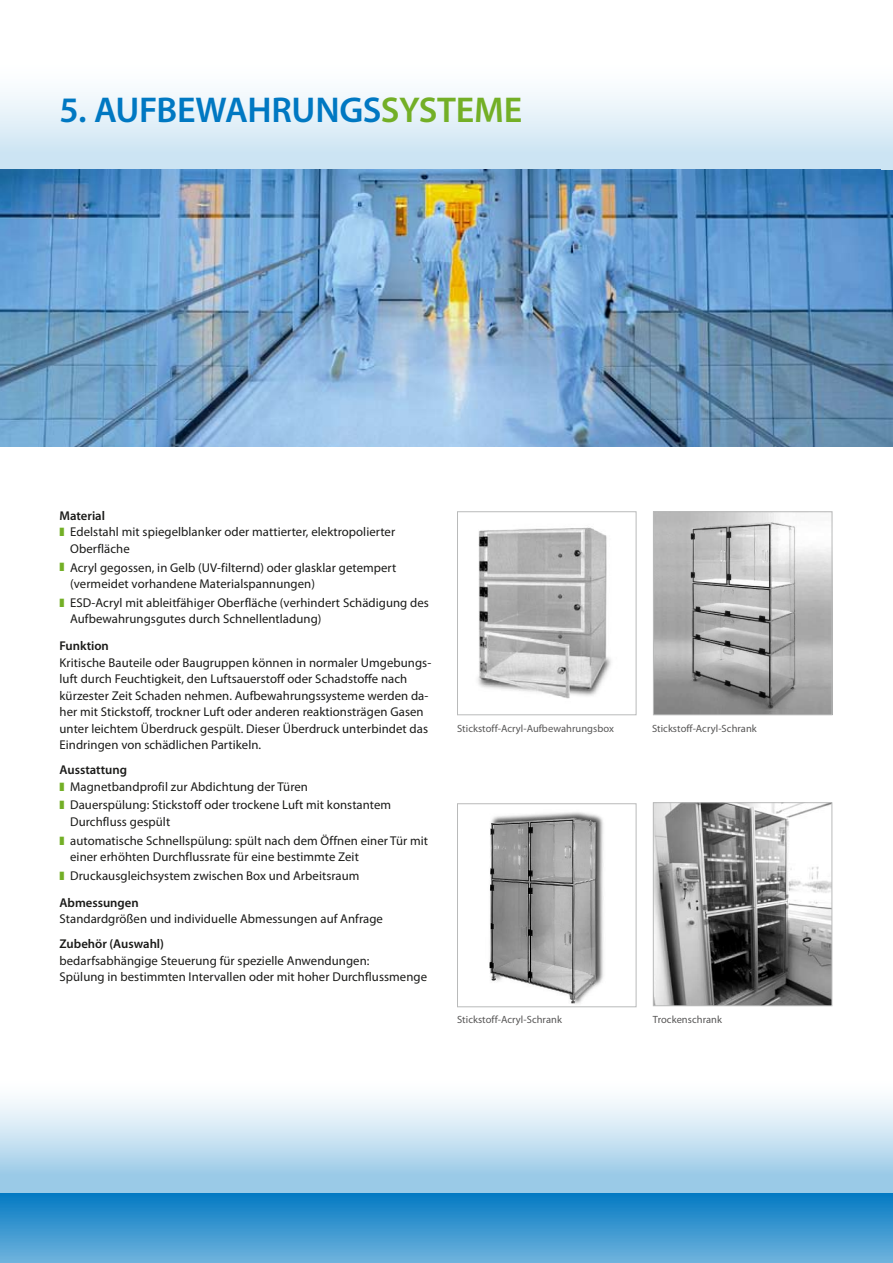
<style>
.page{position:relative;width:893px;height:1263px;background:#fff}
.page>*{position:absolute;margin:0;border:0;box-sizing:border-box;transform-origin:0 0}
.t1{font:600 36px "Myriad Pro";letter-spacing:-.015em;color:#0078c2}
.t2{font:600 36px "Myriad Pro";letter-spacing:.04em;color:#73af26}
.t3{font:12.75px/16.5px "Myriad Pro";letter-spacing:.005em;color:#1a1a18}
.t4{font:600 12.75px "Myriad Pro";color:#1a1a18}
.t5{font:10.5px "Myriad Pro";letter-spacing:.005em;color:#575656}
.s1{color:#73af26}
.s2{font-weight:600}
</style>
<div class="page">
<svg style="left:0;top:1099px;width:893px;height:93px;background:#c2dff0"></svg>
<div style="left:0;top:1193px;width:893px;height:70px;background:linear-gradient(to bottom,#037ac3,#6fb3dd)"></div>
<svg style="left:880px;top:1193px;width:13px;height:70px"></svg>
<div style="left:0;top:0;width:893px;height:169px;background:linear-gradient(to bottom,#fff,#d1e7f4)"></div>
<img style="left:0;top:169px;width:893px;height:277px">
<img style="left:478px;top:527px;width:133px;height:172px">
<div style="left:457px;top:511px;width:179px;height:204px;border:1px solid #b9baba"></div>
<img style="left:655px;top:513px;width:175px;height:200px">
<div style="left:653px;top:511px;width:179px;height:204px;border:1px solid #b9baba"></div>
<img style="left:489px;top:812px;width:115px;height:192px">
<div style="left:457px;top:803px;width:179px;height:204px;border:1px solid #b9baba"></div>
<img style="left:655px;top:804px;width:175px;height:200px">
<div style="left:653px;top:802px;width:179px;height:204px;border:1px solid #b9baba"></div>
<svg style="left:882px;top:0;width:11px;height:169px"></svg>
<p class="t1" style="left:60px;top:87px;width:235px">5. Aufbewahrungs</p>
<p class="t2" style="left:381px;top:87px;width:97px">systeme</p>
<p class="t4" style="left:60px;top:507px;width:47px">Material</p>
<p class="t3" style="left:60px;top:524px;width:337px"><span class="s1">❚</span> Edelstahl mit spiegelblanker oder mattierter, elektropolierter</p>
<p class="t3" style="left:70px;top:540px;width:61px">Oberfläche</p>
<p class="t3" style="left:70px;top:559px;width:328px;text-indent:-11px"><span class="s1">❚</span> Acryl gegossen, in Gelb (UV-filternd) oder glasklar getempert (vermeidet vorhandene Materialspannungen)</p>
<p class="t3" style="left:70px;top:594px;width:360px;text-indent:-11px"><span class="s1">❚</span> ESD-Acryl mit ableitfähiger Oberfläche (verhindert Schädigung des<br>Aufbewahrungsgutes durch Schnellentladung)</p>
<p class="t3" style="left:60px;top:637px;width:373px"><span class="s2">Funktion<br></span>Kritische Bauteile oder Baugruppen können in normaler Umgebungs&shy;luft durch Feuchtigkeit, den Luftsauerstoff oder Schadstoffe nach kürzester Zeit Schaden nehmen. Aufbewahrungssysteme werden da&shy;her mit Stickstoff, trockner Luft oder anderen reaktionsträgen Gasen unter leichtem Überdruck gespült. Dieser Überdruck unterbindet das Eindringen von schädlichen Partikeln.</p>
<p class="t3" style="left:60px;top:761px;width:250px"><span class="s2">Ausstattung<br></span><span class="s1">❚</span> Magnetbandprofil zur Abdichtung der Türen</p>
<p class="t3" style="left:70px;top:797px;width:323px;text-indent:-11px"><span class="s1">❚</span> Dauerspülung: Stickstoff oder trockene Luft mit konstantem<br>Durchfluss gespült</p>
<p class="t3" style="left:70px;top:832px;width:359px;text-indent:-11px"><span class="s1">❚</span> automatische Schnellspülung: spült nach dem Öffnen einer Tür mit einer erhöhten Durchflussrate für eine bestimmte Zeit</p>
<p class="t3" style="left:60px;top:862px;width:302px;line-height:27.2px"><span class="s1">❚</span> Druckausgleichsystem zwischen Box und Arbeitsraum<br><span class="s2">Abmessungen</span></p>
<p class="t3" style="left:60px;top:906px;width:325px;line-height:25px">Standardgrößen und individuelle Abmessungen auf Anfrage<br><span class="s2">Zubehör (Auswahl)</span></p>
<p class="t3" style="left:60px;top:952px;width:369px">bedarfsabhängige Steuerung für spezielle Anwendungen:<br>Spülung in bestimmten Intervallen oder mit hoher Durchflussmenge</p>
<p class="t5" style="left:457px;top:721px;width:158px">Stickstoff-Acryl-Aufbewahrungsbox</p>
<p class="t5" style="left:652px;top:721px;width:106px">Stickstoff-Acryl-Schrank</p>
<p class="t5" style="left:457px;top:1013px;width:106px">Stickstoff-Acryl-Schrank</p>
<p class="t5" style="left:653px;top:1013px;width:71px">Trockenschrank</p>
</div>
